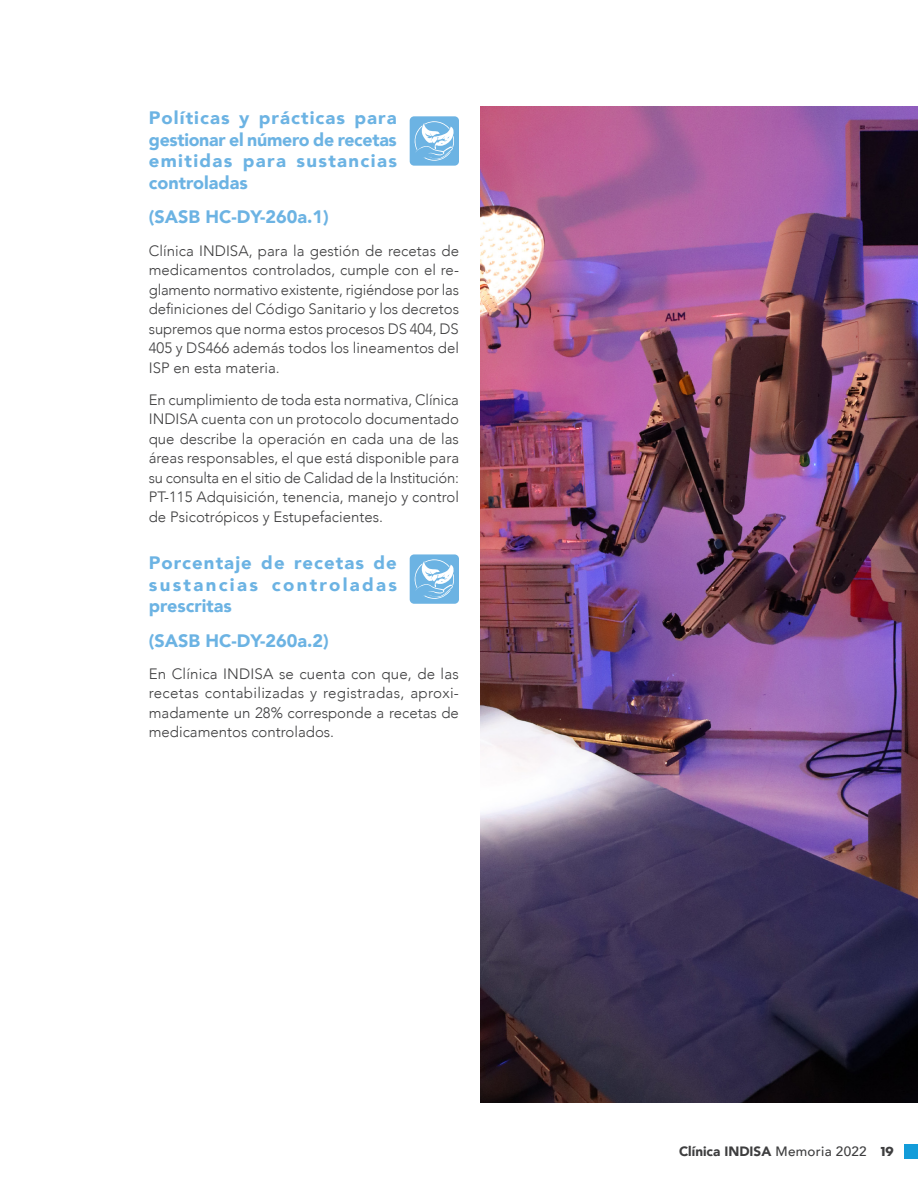
<style>
.page{position:relative;width:918px;height:1188px;background:#fff}
.page>*{position:absolute;margin:0;border:0;box-sizing:border-box;transform-origin:0 0}
.Subt_2{font:900 18px/21.6px "Avenir";letter-spacing:.06em;color:#6cb3e3;text-align:justify}
.Subt_2-2{font:900 18px "Avenir";color:#6cb3e3}
.Texto_base{font:300 15px/19.5px "Avenir";color:#3e3e3f;text-align:justify}
.t1{font:900 13.5px "Avenir";color:#3e3e3f}
.s1{font-weight:500}
.s2{font-family:"Futura";font-weight:700;font-size:12px}
</style>
<div class="page">
<div style="left:904px;top:1144px;width:14px;height:15px;background:#139cd9"></div>
<div style="left:410px;top:116px;width:49px;height:50px;background:#6cb3e3;border-radius:4px"></div>
<svg style="left:414px;top:121px;width:40px;height:40px"></svg>
<div style="left:410px;top:554px;width:49px;height:50px;background:#6cb3e3;border-radius:4px"></div>
<svg style="left:414px;top:559px;width:40px;height:40px"></svg>
<img style="left:480px;top:106px;width:438px;height:997px">
<p class="Subt_2" style="left:149px;top:107px;width:250px">Políticas y prácticas para gestionar el número de recetas emitidas para sustancias controladas</p>
<p class="Subt_2-2" style="left:149px;top:202px;width:181px">(SASB HC-DY-260a.1)</p>
<p class="Texto_base" style="left:149px;top:241px;width:312px">Clínica INDISA, para la gestión de recetas de medicamentos controlados, cumple con el re&shy;glamento normativo existente, rigiéndose por las definiciones del Código Sanitario y los decretos supremos que norma estos procesos DS 404, DS 405 y DS466 además todos los lineamentos del ISP en esta materia.</p>
<p class="Texto_base" style="left:149px;top:390px;width:312px">En cumplimiento de toda esta normativa, Clínica INDISA cuenta con un protocolo documentado que describe la operación en cada una de las áreas responsables, el que está disponible para su consulta en el sitio de Calidad de la Institución:<br>PT-115 Adquisición, tenencia, manejo y control de Psicotrópicos y Estupefacientes.</p>
<p class="Subt_2" style="left:149px;top:552px;width:250px">Porcentaje de recetas de sustancias controladas prescritas</p>
<p class="Subt_2-2" style="left:149px;top:625px;width:181px">(SASB HC-DY-260a.2)</p>
<p class="Texto_base" style="left:149px;top:664px;width:312px">En Clínica INDISA se cuenta con que, de las recetas contabilizadas y registradas, aproxi&shy;madamente un 28% corresponde a recetas de medicamentos controlados.</p>
<p class="t1" style="left:679px;top:1140px;width:216px">Clínica INDISA <span class="s1">Memoria 2022</span> <span class="s2">19</span></p>
</div>
